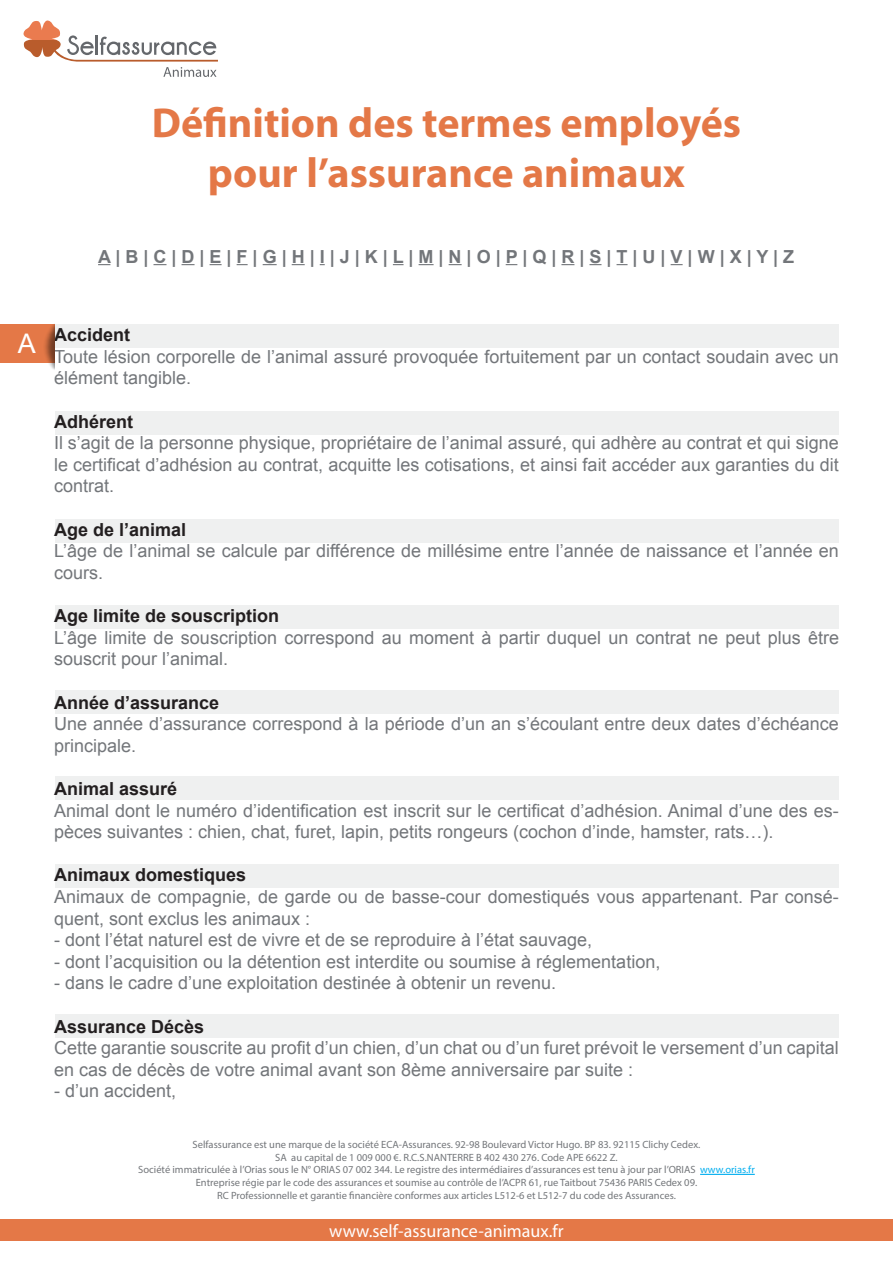
<style>
.page{position:relative;width:893px;height:1263px;background:#fff}
.page>*{position:absolute;margin:0;border:0;box-sizing:border-box;transform-origin:0 0}
.t1{font:700 42px "Myriad Pro";color:#e47847}
.t2{font:27px "Arial";color:#fff}
.t3{font:18px/21.6px "Arial";color:#73767a}
.t4{font:700 18px "Arial";color:#231f20}
.t5{font:700 18px "Arial";color:#73767a}
.t6{font:18px "Myriad Pro";color:#fff}
.t7{font:10.5px "Myriad Pro";color:#73767a}
.s1{color:#00aeef}
</style>
<div class="page">
<hr style="left:700px;top:1174px;width:55px;height:1px;background:#00aeef">
<div style="left:0;top:1219px;width:893px;height:22px;background:#e47847"></div>
<div style="left:54px;top:324px;width:784px;height:24px;background:#eff0f0"></div>
<div style="left:55px;top:411px;width:783px;height:23px;background:#eff0f0"></div>
<div style="left:55px;top:519px;width:783px;height:23px;background:#eff0f0"></div>
<div style="left:55px;top:605px;width:783px;height:23px;background:#eff0f0"></div>
<div style="left:55px;top:690px;width:783px;height:23px;background:#eff0f0"></div>
<div style="left:55px;top:776px;width:783px;height:24px;background:#eff0f0"></div>
<div style="left:55px;top:864px;width:783px;height:24px;background:#eff0f0"></div>
<div style="left:55px;top:1014px;width:783px;height:23px;background:#eff0f0"></div>
<div style="left:0;top:324px;width:54px;height:39px;background:#e47847"></div>
<img style="left:44px;top:324px;width:10px;height:45px">
<svg style="left:98px;top:264px;width:12px;height:1px"></svg>
<svg style="left:153px;top:264px;width:13px;height:1px"></svg>
<svg style="left:182px;top:264px;width:13px;height:1px"></svg>
<svg style="left:210px;top:264px;width:12px;height:1px"></svg>
<svg style="left:263px;top:264px;width:14px;height:1px"></svg>
<svg style="left:292px;top:264px;width:13px;height:1px"></svg>
<svg style="left:419px;top:264px;width:15px;height:1px"></svg>
<svg style="left:449px;top:264px;width:13px;height:1px"></svg>
<svg style="left:561px;top:264px;width:13px;height:1px"></svg>
<svg style="left:589px;top:264px;width:12px;height:1px"></svg>
<svg style="left:671px;top:264px;width:12px;height:1px"></svg>
<svg style="left:23px;top:20px;width:195px;height:57px"></svg>
<p class="t1" style="left:152px;top:95px;width:591px">Définition des termes employés</p>
<p class="t1" style="left:208px;top:145px;width:479px">pour l’assurance animaux</p>
<p class="t5" style="left:98px;top:244px;width:698px">A | B | C | D | E | F | G | H | I | J | K | L | M | N | O | P | Q | R | S | T | U | V | W | X | Y | Z</p>
<p class="t2" style="left:18px;top:326px;width:20px">A</p>
<p class="t4" style="left:54px;top:323px;width:78px">Accident</p>
<p class="t3" style="left:54px;top:346px;width:786px">Toute lésion corporelle de l’animal assuré provoquée fortuitement par un contact soudain avec un élément tangible.</p>
<p class="t4" style="left:54px;top:409px;width:81px">Adhérent</p>
<p class="t3" style="left:54px;top:432px;width:786px;text-align:justify">Il s’agit de la personne physique, propriétaire de l’animal assuré, qui adhère au contrat et qui signe le certificat d’adhésion au contrat, acquitte les cotisations, et ainsi fait accéder aux garanties du dit contrat.</p>
<p class="t4" style="left:54px;top:517px;width:134px">Age de l’animal</p>
<p class="t3" style="left:54px;top:540px;width:786px">L’âge de l’animal se calcule par différence de millésime entre l’année de naissance et l’année en cours.</p>
<p class="t4" style="left:54px;top:604px;width:227px">Age limite de souscription</p>
<p class="t3" style="left:54px;top:627px;width:786px">L’âge limite de souscription correspond au moment à partir duquel un contrat ne peut plus être souscrit pour l’animal.</p>
<p class="t4" style="left:54px;top:690px;width:167px">Année d’assurance</p>
<p class="t3" style="left:54px;top:713px;width:786px">Une année d’assurance correspond à la période d’un an s’écoulant entre deux dates d’échéance principale.</p>
<p class="t4" style="left:54px;top:776px;width:125px">Animal assuré</p>
<p class="t3" style="left:54px;top:799px;width:786px">Animal dont le numéro d’identification est inscrit sur le certificat d’adhésion. Animal d’une des es&shy;pèces suivantes : chien, chat, furet, lapin, petits rongeurs (cochon d’inde, hamster, rats…).</p>
<p class="t4" style="left:54px;top:863px;width:194px">Animaux domestiques</p>
<p class="t3" style="left:54px;top:886px;width:786px">Animaux de compagnie, de garde ou de basse-cour domestiqués vous appartenant. Par consé&shy;quent, sont exclus les animaux :</p>
<p class="t3" style="left:54px;top:929px;width:540px">- dont l’état naturel est de vivre et de se reproduire à l’état sauvage,</p>
<p class="t3" style="left:54px;top:951px;width:608px">- dont l’acquisition ou la détention est interdite ou soumise à réglementation,</p>
<p class="t3" style="left:54px;top:972px;width:504px">- dans le cadre d’une exploitation destinée à obtenir un revenu.</p>
<p class="t4" style="left:54px;top:1014px;width:152px">Assurance Décès</p>
<p class="t3" style="left:54px;top:1037px;width:786px">Cette garantie souscrite au profit d’un chien, d’un chat ou d’un furet prévoit le versement d’un capital en cas de décès de votre animal avant son 8ème anniversaire par suite :</p>
<p class="t3" style="left:54px;top:1080px;width:124px">- d’un accident,</p>
<p class="t7" style="left:193px;top:1138px;width:509px">Selfassurance est une marque de la société ECA-Assurances. 92-98 Boulevard Victor Hugo. BP 83. 92115 Clichy Cedex.</p>
<p class="t7" style="left:275px;top:1151px;width:344px">SA au capital de 1 009 000 €. R.C.S.NANTERRE B 402 430 276. Code APE 6622 Z.</p>
<p class="t7" style="left:138px;top:1163px;width:618px">Société immatriculée à l’Orias sous le N° ORIAS 07 002 344. Le registre des intermédiaires d’assurances est tenu à jour par l’ORIAS <span class="s1">www.orias.fr</span></p>
<p class="t7" style="left:196px;top:1176px;width:503px">Entreprise régie par le code des assurances et soumise au contrôle de l’ACPR 61, rue Taitbout 75436 PARIS Cedex 09.</p>
<p class="t7" style="left:217px;top:1188px;width:460px">RC Professionnelle et garantie financière conformes aux articles L512-6 et L512-7 du code des Assurances.</p>
<p class="t6" style="left:329px;top:1220px;width:236px">www.self-assurance-animaux.fr</p>
</div>
